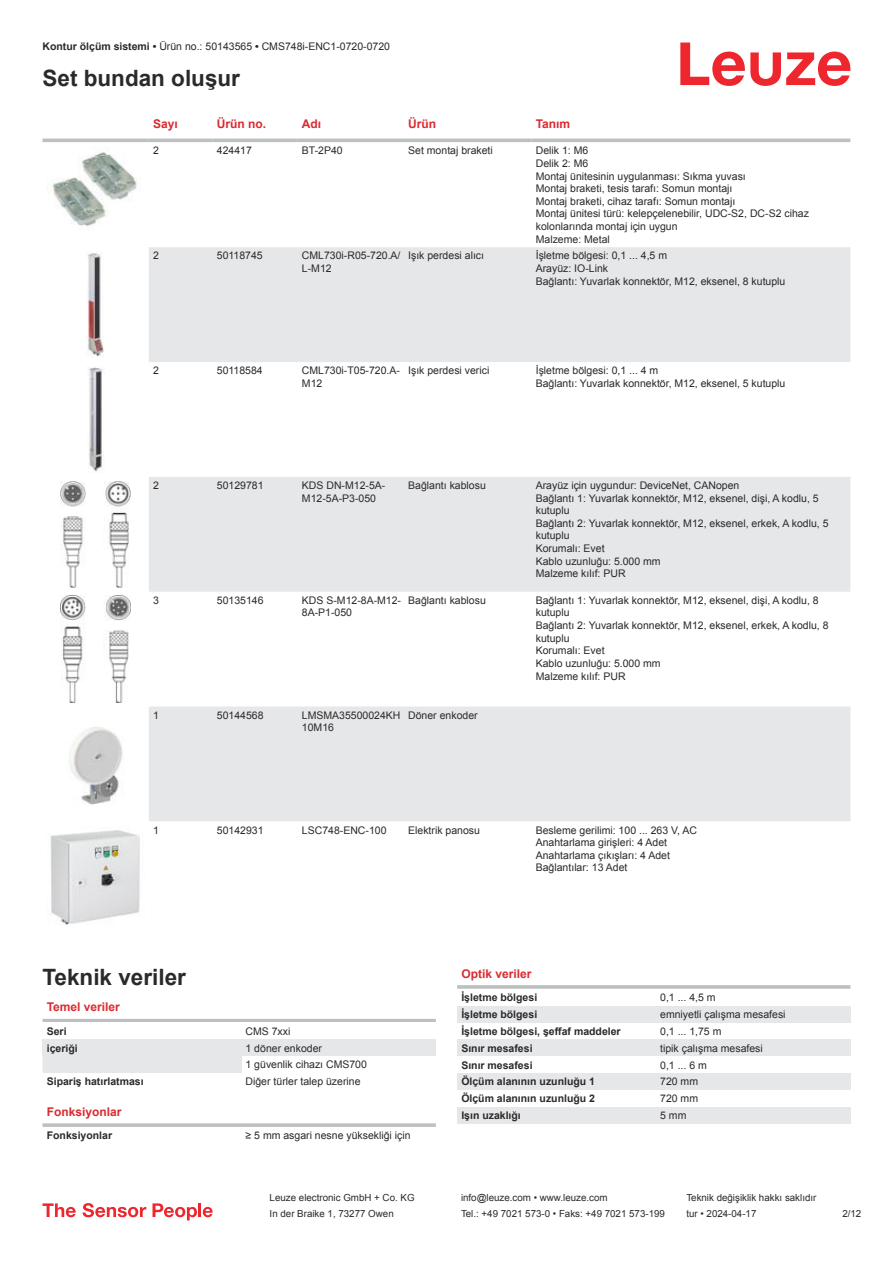
<style>
.page{position:relative;width:893px;height:1263px;background:#fff}
.page>*{position:absolute;margin:0;border:0;box-sizing:border-box;transform-origin:0 0}
.t1{font:700 22.5px "Arial";color:#2b292a}
.t2{font:700 12px "Arial";color:#db2a30}
.t3{font:10.5px/12.6px "Arial";color:#2b292a}
.t4{font:700 10.5px "Arial";color:#2b292a}
.t5{font:9.75px "Arial";color:#2b292a}
.s1{font-weight:700}
</style>
<div class="page">
<svg style="left:680px;top:43px;width:170px;height:43px"></svg>
<svg style="left:149px;top:247px;width:701px;height:574px;fill:#e6e7e9"></svg>
<hr style="left:43px;top:139px;width:106px;height:3px;background:#bdbfc1">
<hr style="left:149px;top:139px;width:64px;height:3px;background:#bdbfc1">
<hr style="left:213px;top:139px;width:85px;height:3px;background:#bdbfc1">
<hr style="left:298px;top:139px;width:106px;height:3px;background:#bdbfc1">
<hr style="left:404px;top:139px;width:128px;height:3px;background:#bdbfc1">
<hr style="left:532px;top:139px;width:318px;height:3px;background:#bdbfc1">
<img style="left:50px;top:152px;width:88px;height:74px">
<img style="left:86px;top:253px;width:18px;height:104px">
<img style="left:87px;top:367px;width:16px;height:105px">
<img style="left:61px;top:481px;width:70px;height:106px">
<img style="left:61px;top:596px;width:70px;height:106px">
<img style="left:69px;top:727px;width:54px;height:78px">
<img style="left:50px;top:830px;width:90px;height:95px">
<div style="left:43px;top:1056px;width:199px;height:17px;background:#e6e7e9"></div>
<hr style="left:43px;top:1019px;width:393px;height:3px;background:#bdbfc1">
<div style="left:43px;top:1039px;width:199px;height:17px;background:#e6e7e9"></div>
<div style="left:242px;top:1039px;width:194px;height:17px;background:#e6e7e9"></div>
<svg style="left:43px;top:1123px;width:393px;height:4px;background:#c3c5c7"></svg>
<hr style="left:457px;top:985px;width:393px;height:4px;background:#c6c8c9">
<div style="left:457px;top:1006px;width:200px;height:16px;background:#e6e7e9"></div>
<div style="left:657px;top:1006px;width:193px;height:16px;background:#e6e7e9"></div>
<div style="left:457px;top:1039px;width:200px;height:17px;background:#e6e7e9"></div>
<div style="left:657px;top:1039px;width:193px;height:17px;background:#e6e7e9"></div>
<div style="left:457px;top:1073px;width:200px;height:17px;background:#e6e7e9"></div>
<div style="left:657px;top:1073px;width:193px;height:17px;background:#e6e7e9"></div>
<div style="left:457px;top:1107px;width:200px;height:17px;background:#e6e7e9"></div>
<div style="left:657px;top:1107px;width:193px;height:17px;background:#e6e7e9"></div>
<svg style="left:43px;top:1203px;width:33px;height:14px"></svg>
<svg style="left:83px;top:1203px;width:63px;height:14px"></svg>
<svg style="left:153px;top:1203px;width:44px;height:17px"></svg>
<hr style="left:198px;top:1203px;width:3px;height:14px;background:#ed272d">
<svg style="left:203px;top:1207px;width:10px;height:10px"></svg>
<p class="t3" style="left:43px;top:41px;width:349px"><span class="s1">Kontur ölçüm sistemi •</span> Ürün no.: 50143565 <span class="s1">•</span> CMS748i-ENC1-0720-0720</p>
<h1 class="t1" style="left:43px;top:63px;width:199px">Set bundan oluşur</h1>
<p class="t2" style="left:153px;top:115px;width:26px">Sayı</p>
<p class="t2" style="left:217px;top:119px;width:51px">Ürün no.</p>
<p class="t2" style="left:302px;top:115px;width:21px">Adı</p>
<p class="t2" style="left:408px;top:119px;width:29px">Ürün</p>
<p class="t2" style="left:536px;top:115px;width:36px">Tanım</p>
<p class="t3" style="left:153px;top:145px;width:7px">2</p>
<p class="t3" style="left:217px;top:145px;width:37px">424417</p>
<p class="t3" style="left:302px;top:145px;width:42px">BT-2P40</p>
<p class="t3" style="left:408px;top:144px;width:86px">Set montaj braketi</p>
<p class="t3" style="left:536px;top:145px;width:275px">Delik 1: M6<br>Delik 2: M6<br>Montaj ünitesinin uygulanması: Sıkma yuvası<br>Montaj braketi, tesis tarafı: Somun montajı<br>Montaj braketi, cihaz tarafı: Somun montajı<br>Montaj ünitesi türü: kelepçelenebilir, UDC-S2, DC-S2 cihaz kolonlarında montaj için uygun<br>Malzeme: Metal</p>
<p class="t3" style="left:153px;top:250px;width:7px">2</p>
<p class="t3" style="left:217px;top:250px;width:47px">50118745</p>
<p class="t3" style="left:302px;top:250px;width:100px">CML730i-R05-720.A/<br>L-M12</p>
<p class="t3" style="left:408px;top:249px;width:77px">Işık perdesi alıcı</p>
<p class="t3" style="left:536px;top:249px;width:251px">İşletme bölgesi: 0,1 ... 4,5 m<br>Arayüz: IO-Link<br>Bağlantı: Yuvarlak konnektör, M12, eksenel, 8 kutuplu</p>
<p class="t3" style="left:153px;top:365px;width:7px">2</p>
<p class="t3" style="left:217px;top:365px;width:47px">50118584</p>
<p class="t3" style="left:302px;top:365px;width:100px">CML730i-T05-720.A-<br>M12</p>
<p class="t3" style="left:408px;top:364px;width:83px">Işık perdesi verici</p>
<p class="t3" style="left:536px;top:364px;width:251px">İşletme bölgesi: 0,1 ... 4 m<br>Bağlantı: Yuvarlak konnektör, M12, eksenel, 5 kutuplu</p>
<p class="t3" style="left:153px;top:480px;width:7px">2</p>
<p class="t3" style="left:217px;top:479px;width:48px">50129781</p>
<p class="t3" style="left:302px;top:479px;width:85px">KDS DN-M12-5A-<br>M12-5A-P3-050</p>
<p class="t3" style="left:408px;top:479px;width:79px">Bağlantı kablosu</p>
<p class="t3" style="left:536px;top:479px;width:294px">Arayüz için uygundur: DeviceNet, CANopen<br>Bağlantı 1: Yuvarlak konnektör, M12, eksenel, dişi, A kodlu, 5 kutuplu<br>Bağlantı 2: Yuvarlak konnektör, M12, eksenel, erkek, A kodlu, 5 kutuplu<br>Korumalı: Evet<br>Kablo uzunluğu: 5.000 mm<br>Malzeme kılıf: PUR</p>
<p class="t3" style="left:153px;top:595px;width:7px">3</p>
<p class="t3" style="left:217px;top:595px;width:48px">50135146</p>
<p class="t3" style="left:302px;top:594px;width:101px">KDS S-M12-8A-M12-<br>8A-P1-050</p>
<p class="t3" style="left:408px;top:594px;width:79px">Bağlantı kablosu</p>
<p class="t3" style="left:536px;top:594px;width:294px">Bağlantı 1: Yuvarlak konnektör, M12, eksenel, dişi, A kodlu, 8 kutuplu<br>Bağlantı 2: Yuvarlak konnektör, M12, eksenel, erkek, A kodlu, 8 kutuplu<br>Korumalı: Evet<br>Kablo uzunluğu: 5.000 mm<br>Malzeme kılıf: PUR</p>
<p class="t3" style="left:153px;top:710px;width:7px">1</p>
<p class="t3" style="left:217px;top:710px;width:48px">50144568</p>
<p class="t3" style="left:302px;top:709px;width:100px">LMSMA35500024KH<br>10M16</p>
<p class="t3" style="left:408px;top:709px;width:71px">Döner enkoder</p>
<p class="t3" style="left:153px;top:824px;width:7px">1</p>
<p class="t3" style="left:217px;top:823px;width:48px">50142931</p>
<p class="t3" style="left:302px;top:824px;width:86px">LSC748-ENC-100</p>
<p class="t3" style="left:408px;top:823px;width:73px">Elektrik panosu</p>
<p class="t3" style="left:536px;top:823px;width:163px">Besleme gerilimi: 100 ... 263 V, AC<br>Anahtarlama girişleri: 4 Adet<br>Anahtarlama çıkışları: 4 Adet<br>Bağlantılar: 13 Adet</p>
<h1 class="t1" style="left:43px;top:968px;width:145px">Teknik veriler</h1>
<p class="t2" style="left:47px;top:1002px;width:75px">Temel veriler</p>
<p class="t4" style="left:47px;top:1027px;width:21px">Seri</p>
<p class="t3" style="left:246px;top:1025px;width:46px">CMS 7xxi</p>
<p class="t4" style="left:47px;top:1040px;width:32px">içeriği</p>
<p class="t3" style="left:246px;top:1039px;width:123px;line-height:17px">1 döner enkoder<br>1 güvenlik cihazı CMS700</p>
<p class="t4" style="left:47px;top:1074px;width:98px">Sipariş hatırlatması</p>
<p class="t3" style="left:246px;top:1075px;width:116px">Diğer türler talep üzerine</p>
<p class="t2" style="left:47px;top:1107px;width:76px">Fonksiyonlar</p>
<p class="t4" style="left:47px;top:1131px;width:67px">Fonksiyonlar</p>
<p class="t3" style="left:246px;top:1129px;width:167px">≥ 5 mm asgari nesne yüksekliği için</p>
<p class="t2" style="left:461px;top:969px;width:72px">Optik veriler</p>
<p class="t4" style="left:461px;top:990px;width:77px">İşletme bölgesi</p>
<p class="t3" style="left:660px;top:991px;width:57px">0,1 ... 4,5 m</p>
<p class="t4" style="left:461px;top:1007px;width:77px">İşletme bölgesi</p>
<p class="t3" style="left:660px;top:1008px;width:127px">emniyetli çalışma mesafesi</p>
<p class="t4" style="left:461px;top:1024px;width:161px">İşletme bölgesi, şeffaf maddeler</p>
<p class="t3" style="left:660px;top:1025px;width:63px">0,1 ... 1,75 m</p>
<p class="t4" style="left:461px;top:1040px;width:73px">Sınır mesafesi</p>
<p class="t3" style="left:660px;top:1041px;width:104px">tipik çalışma mesafesi</p>
<p class="t4" style="left:461px;top:1057px;width:73px">Sınır mesafesi</p>
<p class="t3" style="left:660px;top:1058px;width:48px">0,1 ... 6 m</p>
<p class="t4" style="left:461px;top:1074px;width:135px">Ölçüm alanının uzunluğu 1</p>
<p class="t3" style="left:660px;top:1075px;width:39px">720 mm</p>
<p class="t4" style="left:461px;top:1091px;width:135px">Ölçüm alanının uzunluğu 2</p>
<p class="t3" style="left:660px;top:1092px;width:39px">720 mm</p>
<p class="t4" style="left:461px;top:1108px;width:61px">Işın uzaklığı</p>
<p class="t3" style="left:660px;top:1109px;width:28px">5 mm</p>
<p class="t5" style="left:270px;top:1191px;width:146px">Leuze electronic GmbH + Co. KG</p>
<p class="t5" style="left:461px;top:1191px;width:148px">info@leuze.com • www.leuze.com</p>
<p class="t5" style="left:686px;top:1191px;width:132px">Teknik değişiklik hakkı saklıdır</p>
<p class="t5" style="left:270px;top:1207px;width:126px">In der Braike 1, 73277 Owen</p>
<p class="t5" style="left:461px;top:1207px;width:205px">Tel.: +49 7021 573-0 • Faks: +49 7021 573-199</p>
<p class="t5" style="left:686px;top:1207px;width:72px">tur • 2024-04-17</p>
<p class="t5" style="left:842px;top:1210px;width:20px">2 /12</p>
</div>
